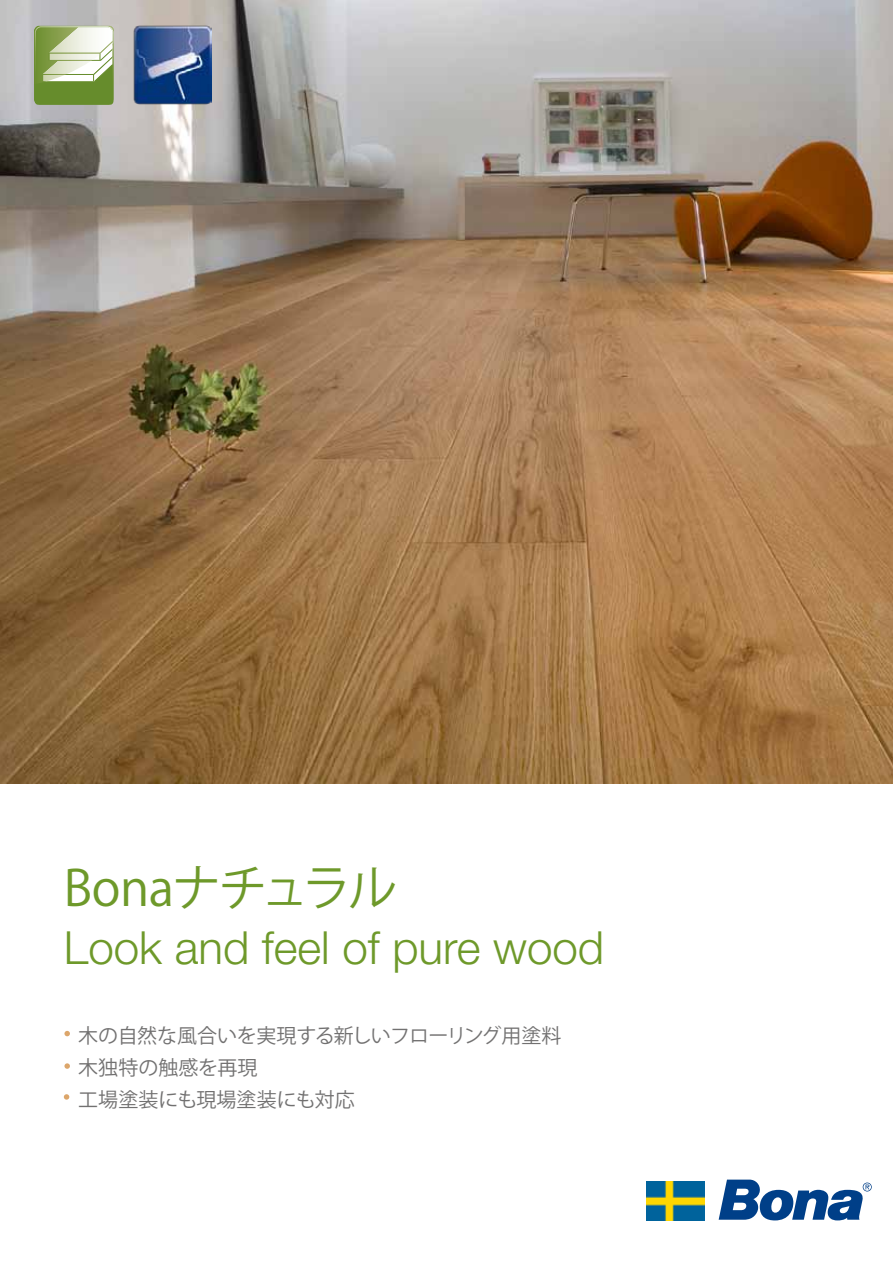
<style>
.page{position:relative;width:893px;height:1263px;background:#fff}
.page>*{position:absolute;margin:0;border:0;box-sizing:border-box;transform-origin:0 0}
.t1{font:48.9px "Koz Go Pro";letter-spacing:-.045em;color:#6e992a}
.t2{font:300 45.75px "Helvetica Neue LT Std";color:#6e992a}
.t3{font:19.95px/31.8px "Koz Go Pro";color:#727171}
</style>
<div class="page">
<img style="left:0;top:0;width:893px;height:784px">
<svg style="left:64px;top:1031px;width:6px;height:5px"></svg>
<svg style="left:64px;top:1063px;width:6px;height:6px"></svg>
<svg style="left:64px;top:1094px;width:5px;height:6px"></svg>
<svg style="left:34px;top:26px;width:80px;height:79px"></svg>
<svg style="left:719px;top:1179px;width:153px;height:41px"></svg>
<img style="left:646px;top:1182px;width:58px;height:38px">
<img style="left:132px;top:26px;width:79px;height:79px">
<p class="t1" style="left:64px;top:856px;width:335px">Bonaナチュラル</p>
<p class="t2" style="left:64px;top:919px;width:542px">Look and feel of pure wood</p>
<p class="t3" style="left:78px;top:1020px;width:485px">木の自然な風合いを実現する新しいフローリング用塗料木独特の触感を再現<br>工場塗装にも現場塗装にも対応</p>
</div>
